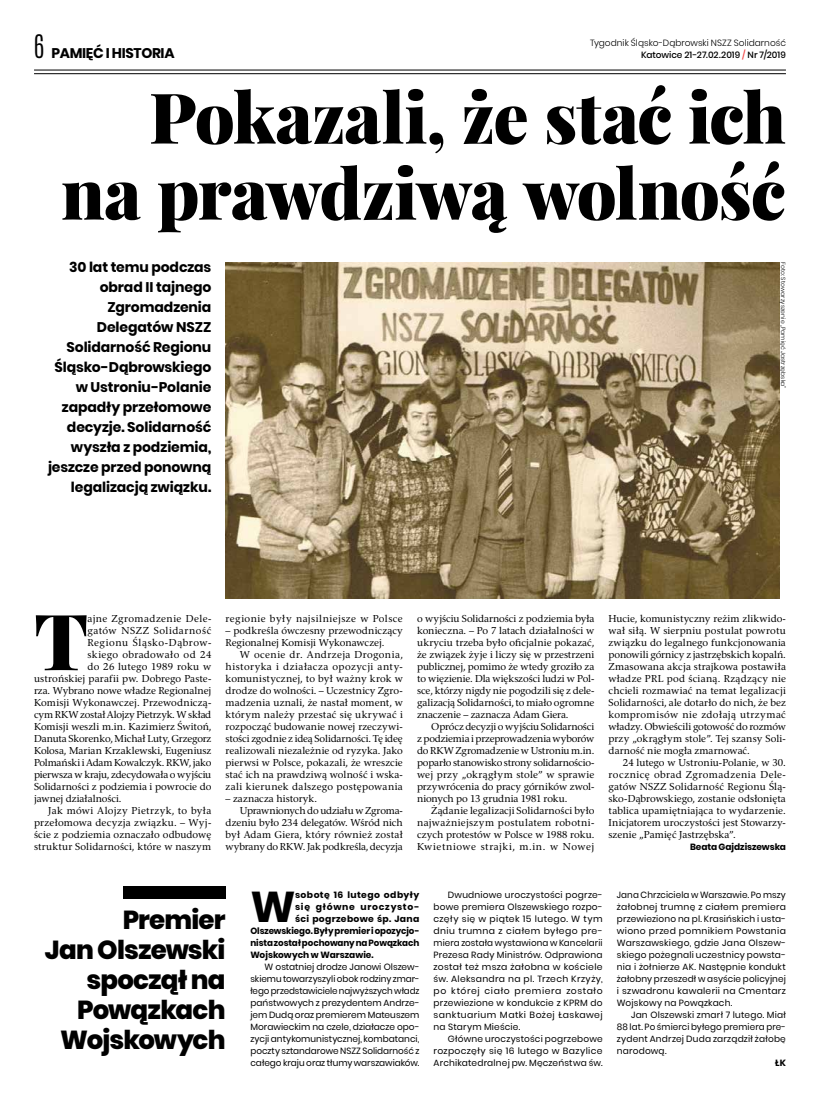
<style>
.page{position:relative;width:820px;height:1106px;background:#fff}
.page>*{position:absolute;margin:0;border:0;box-sizing:border-box;transform-origin:0 0}
.t1{font:900 77.7px "Playfair Display";color:#000}
.t2{font:900 70px/76px "Playfair Display";letter-spacing:-.015em;color:#000;text-align:right}
.t3{font:700 42.9px "Poppins";color:#000}
.t4{font:800 26px/30px "Poppins";letter-spacing:-.03em;color:#000;text-align:right}
.t5{font:700 14px/20px "Poppins";letter-spacing:-.01em;color:#000;text-align:right}
.t6{font:10px/12px "Rashel EFN";letter-spacing:.005em;color:#000;text-align:justify}
.t7{font:10px "Rashel EFN";letter-spacing:-.015em;color:#000}
.t8{font:10px "Rashel EFN";letter-spacing:.03em;color:#000}
.t9{font:10px "Rashel EFN";letter-spacing:.04em;color:#000}
.t10{font:10px "Rashel EFN";letter-spacing:.025em;color:#000}
.t11{font:10px "Rashel EFN";letter-spacing:-.02em;color:#000}
.t12{font:10px "Rashel EFN";letter-spacing:.035em;color:#000}
.t13{font:10px "Rashel EFN";letter-spacing:.045em;color:#000}
.t14{font:10px "Rashel EFN";letter-spacing:.055em;color:#000}
.t15{font:9px/12px "Poppins";letter-spacing:.02em;color:#000;text-align:justify}
.t16{font:700 9px "Poppins";color:#000}
.t17{font:300 9px "Poppins";color:#000}
.t18{font:500 9px "Poppins";color:#000}
.t19{font:700 9px "Poppins";letter-spacing:.045em;color:#000}
.t20{font:700 9px "Poppins";letter-spacing:.03em;color:#000}
.t21{font:700 9px "Poppins";letter-spacing:.075em;color:#000}
.t22{font:300 6px "Poppins";letter-spacing:.015em;color:#000}
.s1{font-family:"Antonio";font-weight:300;font-size:27px}
.s2{color:#f13d3d}
</style>
<div class="page">
<hr style="left:34px;top:70px;width:751px;height:1px;background:#000">
<hr style="left:34px;top:73px;width:751px;height:1px;background:#000">
<img style="left:225px;top:262px;width:553px;height:336px">
<div style="left:123px;top:886px;width:102px;height:12px;background:#000"></div>
<h3 class="t5" style="left:34px;top:43px;width:142px"><span class="s1">6</span> PAMIĘĆ I HISTORIA</h3>
<p class="t17" style="left:590px;top:38px;width:197px">Tygodnik Śląsko-Dąbrowski NSZZ Solidarność</p>
<p class="t18" style="left:641px;top:50px;width:146px">Katowice 21-27.02.2019 <span class="s2">/</span> Nr 7/2019</p>
<h2 class="t2" style="left:61px;top:79px;width:726px">Pokazali, że stać ich na prawdziwą wolność</h2>
<p class="t5" style="left:48px;top:257px;width:165px">30 lat temu podczas obrad II tajnego<br>Zgromadzenia<br>Delegatów NSZZ<br>Solidarność Regionu<br>Śląsko-Dąbrowskiego w Ustroniu-Polanie zapadły przełomowe decyzje. Solidarność wyszła z podziemia, jeszcze przed ponowną legalizacją związku.</p>
<p class="t22" style="left:786px;top:262px;width:127px;rotate:90deg">Foto: Stowarzyszenie „Pamięć Jastrzębska”</p>
<h1 class="t1" style="left:34px;top:591px;width:56px">T</h1>
<p class="t12" style="left:87px;top:612px;width:125px">ajne Zgromadzenie Dele-</p>
<p class="t14" style="left:87px;top:624px;width:125px">gatów NSZZ Solidarność</p>
<p class="t13" style="left:87px;top:636px;width:125px">Regionu Śląsko-Dąbrow-</p>
<p class="t8" style="left:87px;top:648px;width:125px">skiego obradowało od 24</p>
<p class="t6" style="left:87px;top:660px;width:125px">do 26 lutego 1989 roku w</p>
<p class="t6" style="left:34px;top:672px;width:179px">ustrońskiej parafii pw. Dobrego Paste-</p>
<p class="t6" style="left:34px;top:684px;width:179px">rza. Wybrano nowe władze Regionalnej</p>
<p class="t6" style="left:34px;top:696px;width:179px">Komisji Wykonawczej. Przewodniczą-</p>
<p class="t7" style="left:34px;top:708px;width:179px">cym RKW został Alojzy Pietrzyk. W skład</p>
<p class="t6" style="left:34px;top:720px;width:179px">Komisji weszli m.in. Kazimierz Świtoń,</p>
<p class="t7" style="left:34px;top:732px;width:179px">Danuta Skorenko, Michał Luty, Grzegorz</p>
<p class="t6" style="left:34px;top:744px;width:179px">Kolosa, Marian Krzaklewski, Eugeniusz</p>
<p class="t7" style="left:34px;top:756px;width:179px">Polmański i Adam Kowalczyk. RKW, jako</p>
<p class="t7" style="left:34px;top:768px;width:179px">pierwsza w kraju, zdecydowała o wyjściu</p>
<p class="t6" style="left:34px;top:780px;width:179px">Solidarności z podziemia i powrocie do</p>
<p class="t6" style="left:34px;top:792px;width:89px">jawnej działalności.</p>
<p class="t8" style="left:48px;top:804px;width:164px">Jak mówi Alojzy Pietrzyk, to była</p>
<p class="t10" style="left:34px;top:816px;width:179px">przełomowa decyzja związku. – Wyj-</p>
<p class="t6" style="left:34px;top:828px;width:179px">ście z podziemia oznaczało odbudowę</p>
<p class="t6" style="left:34px;top:840px;width:179px">struktur Solidarności, które w naszym</p>
<p class="t9" style="left:225px;top:612px;width:179px">regionie były najsilniejsze w Polsce</p>
<p class="t6" style="left:225px;top:624px;width:179px">– podkreśla ówczesny przewodniczący<br>Regionalnej Komisji Wykonawczej.</p>
<p class="t6" style="left:225px;top:648px;width:179px;text-indent:14px">W ocenie dr. Andrzeja Drogonia, historyka i działacza opozycji anty&shy;komunistycznej, to był ważny krok w drodze do wolności. – Uczestnicy Zgro&shy;madzenia uznali, że nastał moment, w którym należy przestać się ukrywać i rozpocząć budowanie nowej rzeczywi&shy;stości zgodnie z ideą Solidarności. Tę ideę realizowali niezależnie od ryzyka. Jako pierwsi w Polsce, pokazali, że wreszcie stać ich na prawdziwą wolność i wska&shy;zali kierunek dalszego postępowania</p>
<p class="t6" style="left:225px;top:792px;width:93px">– zaznacza historyk.</p>
<p class="t11" style="left:240px;top:804px;width:164px">Uprawnionych do udziału w Zgroma-</p>
<p class="t6" style="left:225px;top:816px;width:179px">dzeniu było 234 delegatów. Wśród nich</p>
<p class="t6" style="left:225px;top:828px;width:179px">był Adam Giera, który również został</p>
<p class="t7" style="left:225px;top:840px;width:179px">wybrany do RKW. Jak podkreśla, decyzja</p>
<p class="t6" style="left:417px;top:612px;width:179px">o wyjściu Solidarności z podziemia była konieczna. – Po 7 latach działalności w ukryciu trzeba było oficjalnie pokazać, że związek żyje i liczy się w przestrzeni publicznej, pomimo że wtedy groziło za to więzienie. Dla większości ludzi w Pol&shy;sce, którzy nigdy nie pogodzili się z dele&shy;galizacją Solidarności, to miało ogromne znaczenie – zaznacza Adam Giera.</p>
<p class="t6" style="left:417px;top:720px;width:179px;text-indent:14px">Oprócz decyzji o wyjściu Solidarności z podziemia i przeprowadzenia wyborów do RKW Zgromadzenie w Ustroniu m.in. poparło stanowisko strony solidarnościo&shy;wej przy „okrągłym stole” w sprawie przywrócenia do pracy górników zwol&shy;nionych po 13 grudnia 1981 roku.</p>
<p class="t6" style="left:417px;top:804px;width:179px;text-indent:14px">Żądanie legalizacji Solidarności było najważniejszym postulatem robotni&shy;czych protestów w Polsce w 1988 roku.<br>Kwietniowe strajki, m.in. w Nowej</p>
<p class="t6" style="left:608px;top:612px;width:179px">Hucie, komunistyczny reżim zlikwido&shy;wał siłą. W sierpniu postulat powrotu związku do legalnego funkcjonowania ponowili górnicy z jastrzębskich kopalń.<br>Zmasowana akcja strajkowa postawiła władze PRL pod ścianą. Rządzący nie chcieli rozmawiać na temat legalizacji Solidarności, ale dotarło do nich, że bez kompromisów nie zdołają utrzymać władzy. Obwieścili gotowość do rozmów przy „okrągłym stole”. Tej szansy Soli&shy;darność nie mogła zmarnować.</p>
<p class="t6" style="left:608px;top:756px;width:179px;text-indent:14px">24 lutego w Ustroniu-Polanie, w 30. rocznicę obrad Zgromadzenia Dele&shy;gatów NSZZ Solidarność Regionu Ślą&shy;sko-Dąbrowskiego, zostanie odsłonięta tablica upamiętniająca to wydarzenie.<br>Inicjatorem uroczystości jest Stowarzy&shy;szenie „Pamięć Jastrzębska”.</p>
<p class="t16" style="left:689px;top:842px;width:97px">Beata Gajdziszewska</p>
<h3 class="t4" style="left:45px;top:904px;width:182px">Premier<br>Jan Olszewski spoczął na<br>Powązkach<br>Wojskowych</h3>
<h3 class="t3" style="left:250px;top:882px;width:47px">W</h3>
<p class="t19" style="left:295px;top:890px;width:126px">sobotę 16 lutego odbyły</p>
<p class="t21" style="left:295px;top:902px;width:126px">się główne uroczysto-</p>
<p class="t20" style="left:295px;top:914px;width:126px">ści pogrzebowe śp. Jana</p>
<p class="t16" style="left:250px;top:926px;width:170px">Olszewskiego. Były premier i opozycjo-</p>
<p class="t16" style="left:250px;top:938px;width:170px">nista został pochowany na Powązkach</p>
<p class="t16" style="left:250px;top:950px;width:125px">Wojskowych w Warszawie.</p>
<p class="t15" style="left:250px;top:961px;width:171px;text-indent:14px">W ostatniej drodze Janowi Olszew&shy;skiemu towarzyszyli obok rodziny zmar&shy;łego przedstawiciele najwyższych władz państwowych z prezydentem Andrze&shy;jem Dudą oraz premierem Mateuszem Morawieckim na czele, działacze opo&shy;zycji antykomunistycznej, kombatanci, poczty sztandarowe NSZZ Solidarność z całego kraju oraz tłumy warszawiaków.</p>
<p class="t15" style="left:433px;top:889px;width:171px;text-indent:14px">Dwudniowe uroczystości pogrze&shy;bowe premiera Olszewskiego rozpo&shy;częły się w piątek 15 lutego. W tym dniu trumna z ciałem byłego pre&shy;miera została wystawiona w Kancelarii Prezesa Rady Ministrów. Odprawiona został też msza żałobna w kościele św. Aleksandra na pl. Trzech Krzyży, po której ciało premiera zostało przewiezione w kondukcie z KPRM do sanktuarium Matki Bożej Łaskawej na Starym Mieście.</p>
<p class="t15" style="left:433px;top:1033px;width:170px;text-indent:14px">Główne uroczystości pogrzebowe rozpoczęły się 16 lutego w Bazylice Archikatedralnej pw. Męczeństwa św.</p>
<p class="t15" style="left:616px;top:889px;width:171px">Jana Chrzciciela w Warszawie. Po mszy żałobnej trumnę z ciałem premiera przewieziono na pl. Krasińskich i usta&shy;wiono przed pomnikiem Powstania Warszawskiego, gdzie Jana Olszew&shy;skiego pożegnali uczestnicy powsta&shy;nia i żołnierze AK. Następnie kondukt żałobny przeszedł w asyście policyjnej i szwadronu kawalerii na Cmentarz Wojskowy na Powązkach.</p>
<p class="t15" style="left:616px;top:1009px;width:171px;text-indent:14px">Jan Olszewski zmarł 7 lutego. Miał 88 lat. Po śmierci byłego premiera pre&shy;zydent Andrzej Duda zarządził żałobę narodową.</p>
<p class="t16" style="left:774px;top:1058px;width:12px">ŁK</p>
</div>
